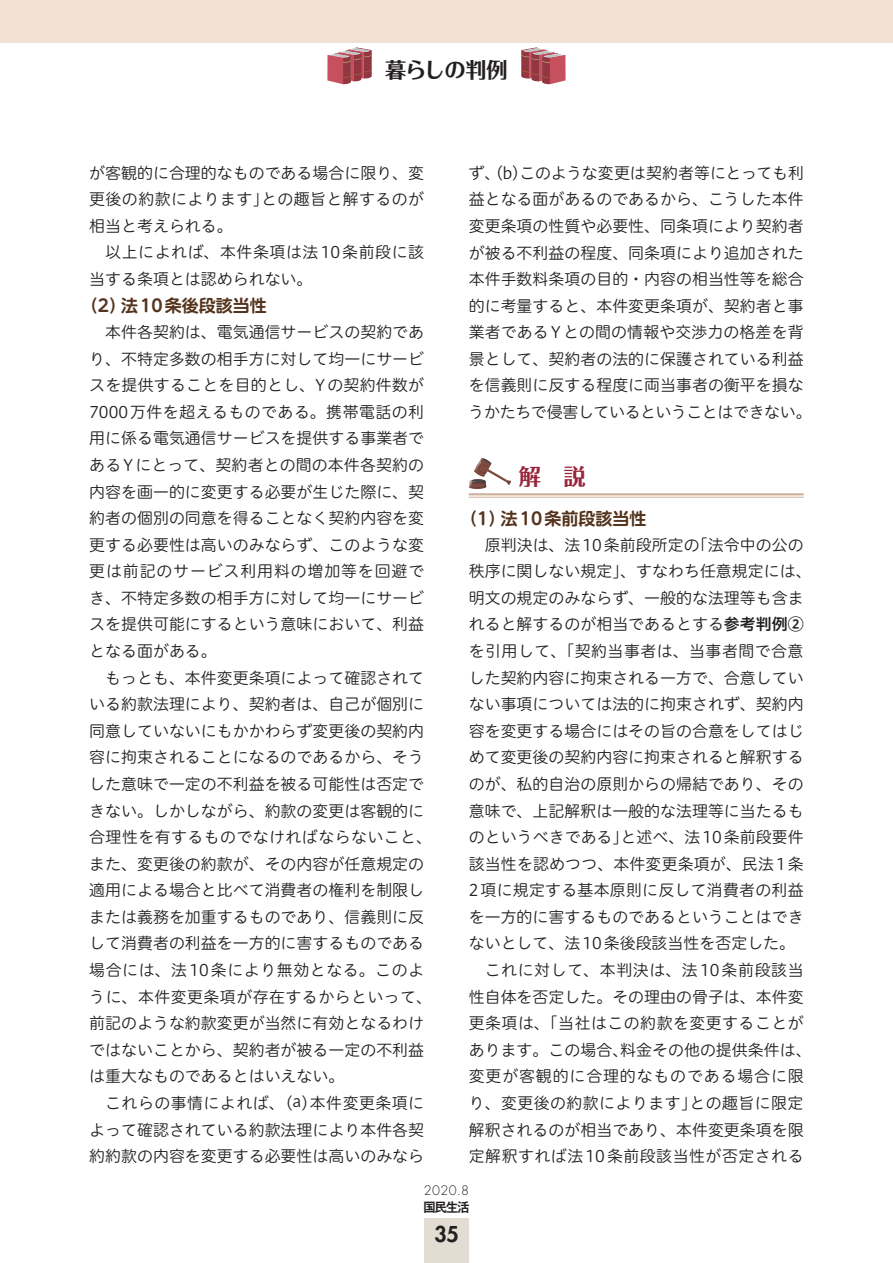
<style>
.page{position:relative;width:893px;height:1263px;background:#fff}
.page>*{position:absolute;margin:0;border:0;box-sizing:border-box;transform-origin:0 0}
.t1{font:700 22.35px "Folk Pro";color:#97253b}
.t2{font:700 21.3px "Folk Pro";letter-spacing:-.045em;color:#231f20}
.t3{font:800 21.3px "Futura Std";color:#231f20}
.t4{font:700 16.95px "UD Shin M Go Pro De";color:#55341d}
.t5{font:15.9px/26.5px "Hiragino UD Sans R Std N W3";color:#231f20;text-align:justify}
.t6{font:15.9px/26.5px "Hiragino UD Sans R Std N W3";letter-spacing:.03em;color:#231f20;text-align:center}
.t7{font:15.9px/26.5px "Hiragino UD Sans R Std N W3";letter-spacing:.035em;color:#231f20}
.t8{font:300 12.75px "Futura Std";color:#231f20}
.t9{font:700 12.75px "Gothic MB101 Pro De";color:#231f20;scale:.95 1}
.s1{font-family:"Hiragino UD Sans R Std N W6"}
</style>
<div class="page">
<div style="left:424px;top:1218px;width:45px;height:45px;background:#e3dcd2"></div>
<div style="left:0;top:0;width:893px;height:43px;background:#f0e1d3"></div>
<svg style="left:327px;top:47px;width:44px;height:37px"></svg>
<svg style="left:521px;top:47px;width:45px;height:37px"></svg>
<svg style="left:469px;top:458px;width:42px;height:31px"></svg>
<hr style="left:469px;top:493px;width:335px;height:2px;background:#cdaf97">
<hr style="left:469px;top:497px;width:335px;height:1px;background:#cdaf97">
<h2 class="t2" style="left:385px;top:52px;width:124px">暮らしの判例</h2>
<p class="t5" style="left:89px;top:158px;width:336px">が客観的に合理的なものである場合に限り、変更後の約款によります」との趣旨と解するのが相当と考えられる。</p>
<p class="t7" style="left:89px;top:238px;width:336px;text-indent:16px">以上によれば、本件条項は法10条前段に該当する条項とは認められない。</p>
<p class="t4" style="left:81px;top:292px;width:188px">（2）法10条後段該当性</p>
<p class="t5" style="left:89px;top:318px;width:336px;text-indent:16px">本件各契約は、電気通信サービスの契約であり、不特定多数の相手方に対して均一にサービスを提供することを目的とし、Yの契約件数が7000万件を超えるものである。携帯電話の利用に係る電気通信サービスを提供する事業者であるYにとって、契約者との間の本件各契約の内容を画一的に変更する必要が生じた際に、契約者の個別の同意を得ることなく契約内容を変更する必要性は高いのみならず、このような変更は前記のサービス利用料の増加等を回避でき、不特定多数の相手方に対して均一にサービスを提供可能にするという意味において、利益となる面がある。</p>
<p class="t5" style="left:89px;top:663px;width:344px;text-align:left;text-indent:16px">もっとも、本件変更条項によって確認されている約款法理により、契約者は、自己が個別に同意していないにもかかわらず変更後の契約内容に拘束されることになるのであるから、そうした意味で一定の不利益を被る可能性は否定できない。しかしながら、約款の変更は客観的に合理性を有するものでなければならないこと、また、変更後の約款が、その内容が任意規定の適用による場合と比べて消費者の権利を制限しまたは義務を加重するものであり、信義則に反して消費者の利益を一方的に害するものである場合には、法10条により無効となる。このように、本件変更条項が存在するからといって、前記のような約款変更が当然に有効となるわけではないことから、契約者が被る一定の不利益は重大なものであるとはいえない。</p>
<p class="t5" style="left:89px;top:1089px;width:336px;text-indent:16px">これらの事情によれば、（a）本件変更条項によって確認されている約款法理により本件各契約約款の内容を変更する必要性は高いのみなら</p>
<p class="t5" style="left:469px;top:159px;width:345px;text-align:left">ず、（b）このような変更は契約者等にとっても利益となる面があるのであるから、こうした本件変更条項の性質や必要性、同条項により契約者が被る不利益の程度、同条項により追加された本件手数料条項の目的・内容の相当性等を総合的に考量すると、本件変更条項が、契約者と事業者であるYとの間の情報や交渉力の格差を背景として、契約者の法的に保護されている利益を信義則に反する程度に両当事者の衡平を損なうかたちで侵害しているということはできない。</p>
<h1 class="t1" style="left:519px;top:458px;width:68px">解　説</h1>
<p class="t4" style="left:460px;top:504px;width:188px">（1）法10条前段該当性</p>
<p class="t5" style="left:469px;top:530px;width:344px;text-align:left;text-indent:16px">原判決は、法10条前段所定の「法令中の公の秩序に関しない規定」、すなわち任意規定には、明文の規定のみならず、一般的な法理等も含まれると解するのが相当であるとする<span class="s1">参考判例②</span>を引用して、「契約当事者は、当事者間で合意した契約内容に拘束される一方で、合意していない事項については法的に拘束されず、契約内容を変更する場合にはその旨の合意をしてはじめて変更後の契約内容に拘束されると解釈するのが、私的自治の原則からの帰結であり、その意味で、上記解釈は一般的な法理等に当たるものというべきである」と述べ、法10条前段要件該当性を認めつつ、本件変更条項が、民法1条<br>2項に規定する基本原則に反して消費者の利益を一方的に害するものであるということはできないとして、法10条後段該当性を否定した。</p>
<p class="t6" style="left:469px;top:956px;width:344px">これに対して、本判決は、法10条前段該当<br>性自体を否定した。その理由の骨子は、本件変更条項は、「当社はこの約款を変更することがあります。この場合、料金その他の提供条件は、変更が客観的に合理的なものである場合に限り、変更後の約款によります」との趣旨に限定解釈されるのが相当であり、本件変更条項を限定解釈すれば法10条前段該当性が否定される</p>
<p class="t8" style="left:424px;top:1182px;width:47px">2020.8</p>
<p class="t9" style="left:423px;top:1196px;width:50px">国民生活</p>
<h2 class="t3" style="left:434px;top:1221px;width:26px">35</h2>
</div>
